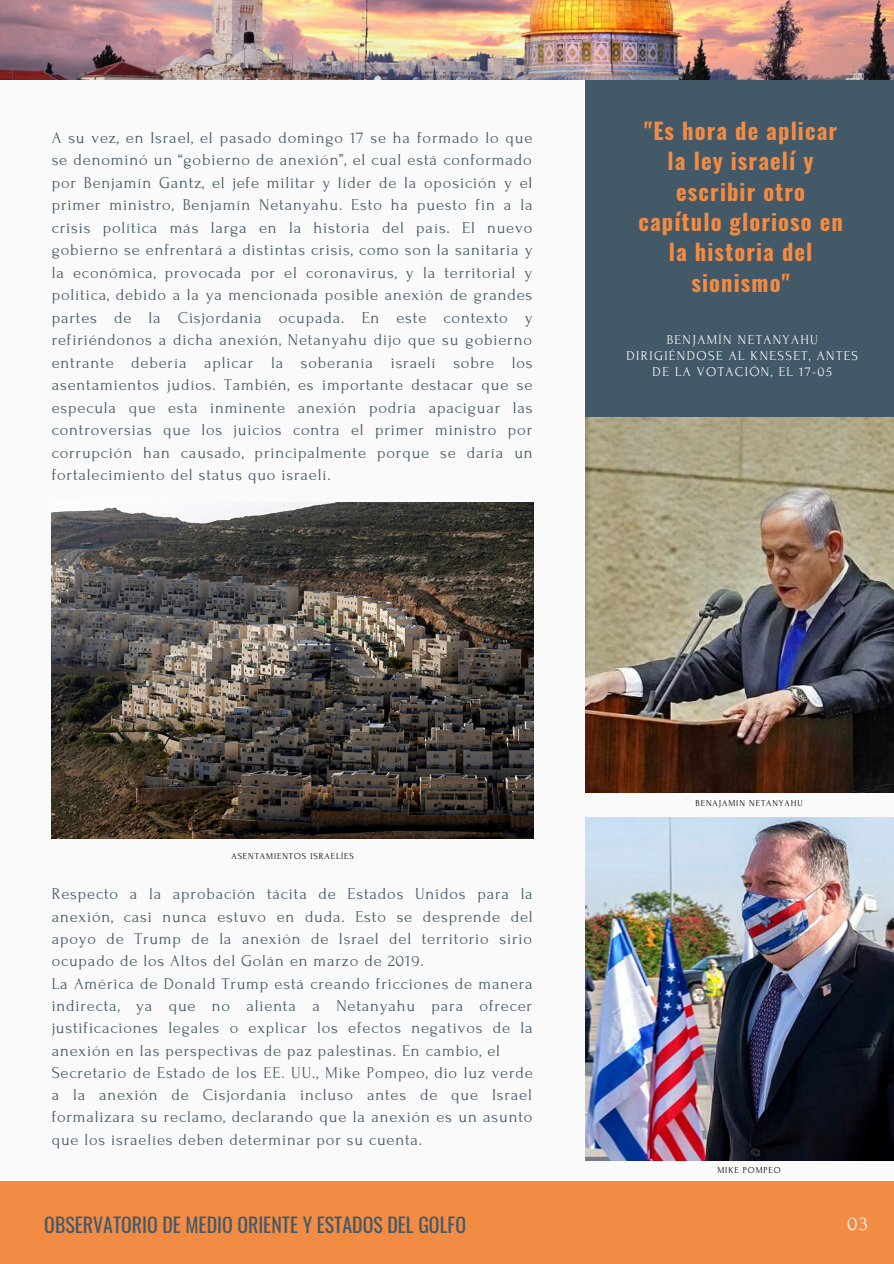
<style>
.page{position:relative;width:894px;height:1264px;background:#fff}
.page>*{position:absolute;margin:0;border:0;box-sizing:border-box;transform-origin:0 0}
.t1{font:700 22.5px/30.5px "Oswald";letter-spacing:.05em;color:#f28b43;text-align:center}
.t2{font:19.8px "Oswald";color:#435967}
.t3{font:19.8px "Forum";color:#fafafa}
.t4{font:16.5px/22.5px "Forum";letter-spacing:.05em;color:#435967;text-align:justify}
.t5{font:13.5px/15.8px "Forum";letter-spacing:.1em;color:#fafafa;text-align:center}
.t6{font:9px "Forum";letter-spacing:.1em;color:#000}
</style>
<div class="page">
<div style="left:0;top:0;width:893px;height:1263px;background:#fafafa"></div>
<div style="left:585px;top:65px;width:308px;height:355px;background:#435967"></div>
<div style="left:0;top:1181px;width:893px;height:82px;background:#f28b43"></div>
<img style="left:0;top:0;width:893px;height:79px">
<img style="left:585px;top:417px;width:308px;height:375px">
<img style="left:585px;top:817px;width:308px;height:343px">
<img style="left:52px;top:503px;width:482px;height:335px">
<p class="t4" style="left:52px;top:126px;width:482px">A su vez, en Israel, el pasado domingo 17 se ha formado lo que se denominó un “gobierno de anexión”, el cual está conformado por Benjamín Gantz, el jefe militar y líder de la oposición y el primer ministro, Benjamín Netanyahu. Esto ha puesto fin a la crisis política más larga en la historia del país. El nuevo gobierno se enfrentará a distintas crisis, como son la sanitaria y la económica, provocada por el coronavirus, y la territorial y política, debido a la ya mencionada posible anexión de grandes partes de la Cisjordania ocupada. En este contexto y refiriéndonos a dicha anexión, Netanyahu dijo que su gobierno entrante debería aplicar la soberanía israelí sobre los asentamientos judíos. También, es importante destacar que se especula que esta inminente anexión podría apaciguar las controversias que los juicios contra el primer ministro por corrupción han causado, principalmente porque se daría un fortalecimiento del status quo israelí.</p>
<h1 class="t1" style="left:638px;top:114px;width:206px">"Es hora de aplicar la ley israelí y escribir otro capítulo glorioso en la historia del sionismo"</h1>
<p class="t5" style="left:626px;top:332px;width:233px">BENJAMÍN NETANYAHU<br>DIRIGIÉNDOSE AL KNESSET, ANTES<br>DE LA VOTACIÓN, EL 17-05</p>
<p class="t6" style="left:231px;top:851px;width:124px">ASENTAMIENTOS ISRAELÍES</p>
<p class="t4" style="left:52px;top:883px;width:482px;text-align:left">Respecto a la aprobación tácita de Estados Unidos para la anexión, casi nunca estuvo en duda. Esto se desprende del apoyo de Trump de la anexión de Israel del territorio sirio ocupado de los Altos del Golán en marzo de 2019.<br>La América de Donald Trump está creando fricciones de manera indirecta, ya que no alienta a Netanyahu para ofrecer justificaciones legales o explicar los efectos negativos de la anexión en las perspectivas de paz palestinas. En cambio, el Secretario de Estado de los EE. UU., Mike Pompeo, dio luz verde a la anexión de Cisjordania incluso antes de que Israel formalizara su reclamo, declarando que la anexión es un asunto que los israelíes deben determinar por su cuenta.</p>
<p class="t6" style="left:695px;top:798px;width:109px">BENAJAMIN NETANYAHU</p>
<p class="t6" style="left:717px;top:1165px;width:65px">MIKE POMPEO</p>
<p class="t2" style="left:44px;top:1209px;width:423px">OBSERVATORIO DE MEDIO ORIENTE Y ESTADOS DEL GOLFO</p>
<p class="t3" style="left:846px;top:1212px;width:23px">03</p>
</div>
